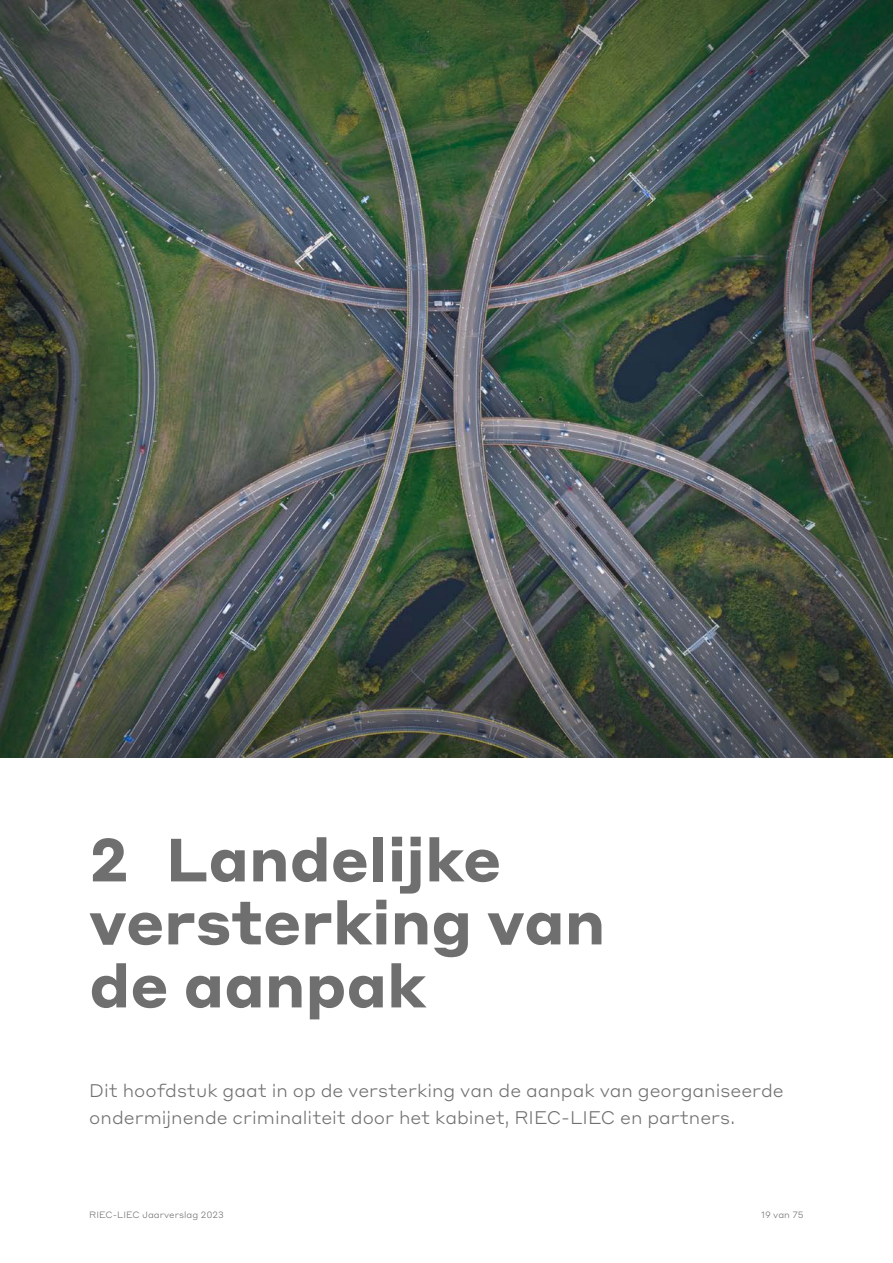
<style>
.page{position:relative;width:893px;height:1263px;background:#fff}
.page>*{position:absolute;margin:0;border:0;box-sizing:border-box;transform-origin:0 0}
.H1_Titel_Wit_L1{font:700 60px/63px "Styrene ALC";color:#6f6f6f}
.P_Introtekst_Wit{font:300 18px/27px "Styrene ALC";color:#6f6f6f}
.t1{font:300 9px "Styrene ALC";color:#6f6f6f}
</style>
<div class="page">
<div style="left:0;top:0;width:893px;height:759px;background:#000;opacity:.3"></div>
<h1 class="H1_Titel_Wit_L1" style="left:89px;top:823px;width:518px">2 Landelijke versterking van de aanpak</h1>
<p class="P_Introtekst_Wit" style="left:89px;top:1076px;width:696px">Dit hoofdstuk gaat in op de versterking van de aanpak van georganiseerde ondermijnende criminaliteit door het kabinet, RIEC-LIEC en partners.</p>
<p class="t1" style="left:89px;top:1207px;width:136px">RIEC-LIEC Jaarverslag 2023</p>
<p class="t1" style="left:761px;top:1207px;width:44px">19 van 75</p>
</div>
